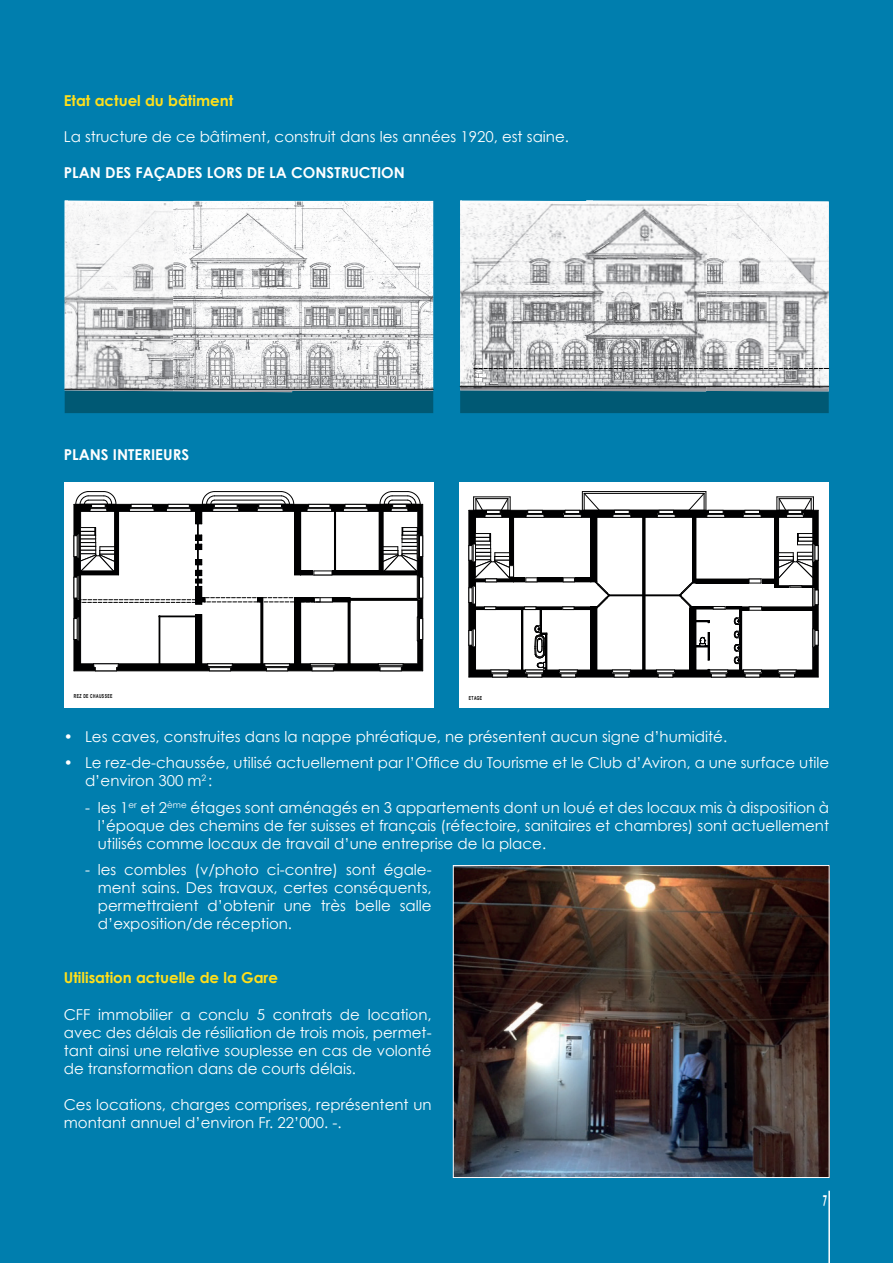
<style>
.page{position:relative;width:893px;height:1263px;background:#007eae}
.page>*{position:absolute;margin:0;border:0;box-sizing:border-box;transform-origin:0 0}
.t1{font:15px/18px "Century Gothic";color:#fff;text-align:justify}
.t2{font:700 15px "Century Gothic";color:#fff}
.t3{font:700 15px "Century Gothic";color:#ffdf1b}
.t4{font:700 15px "Century Gothic";color:#fff;scale:.5 1}
.t5{font:700 5.55px "Arial";letter-spacing:.12em;color:#000001;scale:.64 1}
</style>
<div class="page">
<div style="left:64px;top:483px;width:370px;height:225px;background:#fff"></div>
<svg style="left:75px;top:505px;width:303px;height:166px"></svg>
<hr style="left:74px;top:504px;width:349px;height:1px;background:#000001">
<hr style="left:74px;top:671px;width:349px;height:1px;background:#000001">
<hr style="left:74px;top:504px;width:1px;height:167px;background:#000001">
<hr style="left:80px;top:511px;width:1px;height:153px;background:#000001">
<hr style="left:81px;top:663px;width:336px;height:1px;background:#000001">
<hr style="left:81px;top:511px;width:336px;height:1px;background:#000001">
<div style="left:196px;top:615px;width:6px;height:49px;background:#000001"></div>
<div style="left:295px;top:602px;width:6px;height:62px;background:#000001"></div>
<hr style="left:294px;top:602px;width:1px;height:62px;background:#000001">
<hr style="left:295px;top:598px;width:55px;height:4px;background:#000001">
<hr style="left:295px;top:597px;width:55px;height:1px;background:#000001">
<hr style="left:295px;top:602px;width:55px;height:1px;background:#000001">
<hr style="left:350px;top:598px;width:67px;height:2px;background:#000001">
<hr style="left:350px;top:600px;width:67px;height:1px;background:#000001">
<hr style="left:301px;top:571px;width:116px;height:4px;background:#000001">
<hr style="left:301px;top:575px;width:116px;height:1px;background:#000001">
<hr style="left:261px;top:598px;width:2px;height:66px;background:#000001">
<hr style="left:263px;top:598px;width:1px;height:66px;background:#000001">
<hr style="left:160px;top:616px;width:1px;height:48px;background:#000001">
<hr style="left:159px;top:616px;width:1px;height:48px;background:#000001">
<hr style="left:159px;top:616px;width:37px;height:1px;background:#000001">
<hr style="left:348px;top:602px;width:2px;height:62px;background:#000001">
<hr style="left:350px;top:602px;width:1px;height:62px;background:#000001">
<svg style="left:343px;top:504px;width:25px;height:8px"></svg>
<svg style="left:196px;top:663px;width:37px;height:9px"></svg>
<svg style="left:261px;top:663px;width:40px;height:9px"></svg>
<svg style="left:93px;top:663px;width:26px;height:9px"></svg>
<svg style="left:310px;top:663px;width:25px;height:9px"></svg>
<svg style="left:378px;top:491px;width:45px;height:181px"></svg>
<svg style="left:74px;top:617px;width:6px;height:24px"></svg>
<svg style="left:74px;top:491px;width:262px;height:114px"></svg>
<div style="left:459px;top:483px;width:370px;height:225px;background:#fff"></div>
<svg style="left:470px;top:511px;width:348px;height:166px"></svg>
<hr style="left:469px;top:510px;width:349px;height:1px;background:#000001">
<hr style="left:818px;top:510px;width:1px;height:167px;background:#000001">
<hr style="left:469px;top:677px;width:349px;height:1px;background:#000001">
<hr style="left:469px;top:510px;width:1px;height:167px;background:#000001">
<hr style="left:475px;top:517px;width:1px;height:153px;background:#000001">
<hr style="left:475px;top:670px;width:338px;height:1px;background:#000001">
<hr style="left:812px;top:517px;width:1px;height:153px;background:#000001">
<hr style="left:475px;top:517px;width:338px;height:1px;background:#000001">
<div style="left:591px;top:517px;width:6px;height:65px;background:#000001"></div>
<hr style="left:597px;top:517px;width:1px;height:65px;background:#000001">
<div style="left:591px;top:607px;width:6px;height:63px;background:#000001"></div>
<hr style="left:597px;top:607px;width:1px;height:63px;background:#000001">
<div style="left:690px;top:608px;width:6px;height:62px;background:#000001"></div>
<hr style="left:696px;top:608px;width:1px;height:62px;background:#000001">
<hr style="left:690px;top:606px;width:52px;height:3px;background:#000001">
<hr style="left:690px;top:609px;width:52px;height:1px;background:#000001">
<hr style="left:742px;top:607px;width:71px;height:3px;background:#000001">
<hr style="left:742px;top:610px;width:71px;height:1px;background:#000001">
<hr style="left:510px;top:517px;width:4px;height:62px;background:#000001">
<hr style="left:509px;top:517px;width:1px;height:62px;background:#000001">
<hr style="left:693px;top:516px;width:3px;height:67px;background:#000001">
<hr style="left:692px;top:516px;width:1px;height:67px;background:#000001">
<hr style="left:696px;top:516px;width:1px;height:67px;background:#000001">
<hr style="left:696px;top:579px;width:78px;height:4px;background:#000001">
<hr style="left:696px;top:583px;width:78px;height:1px;background:#000001">
<hr style="left:774px;top:517px;width:4px;height:69px;background:#000001">
<hr style="left:778px;top:517px;width:1px;height:69px;background:#000001">
<hr style="left:740px;top:608px;width:2px;height:62px;background:#000001">
<hr style="left:739px;top:608px;width:1px;height:62px;background:#000001">
<svg style="left:749px;top:579px;width:13px;height:5px"></svg>
<svg style="left:713px;top:606px;width:13px;height:4px"></svg>
<svg style="left:749px;top:607px;width:13px;height:4px"></svg>
<hr style="left:643px;top:517px;width:1px;height:153px;background:#000001">
<hr style="left:642px;top:517px;width:1px;height:153px;background:#000001">
<hr style="left:645px;top:517px;width:1px;height:153px;background:#000001">
<hr style="left:644px;top:517px;width:1px;height:153px;background:#000001">
<hr style="left:609px;top:595px;width:72px;height:1px;background:#000001">
<svg style="left:679px;top:579px;width:18px;height:31px"></svg>
<hr style="left:514px;top:578px;width:77px;height:4px;background:#000001">
<hr style="left:514px;top:577px;width:77px;height:1px;background:#000001">
<hr style="left:514px;top:582px;width:77px;height:1px;background:#000001">
<hr style="left:475px;top:607px;width:116px;height:2px;background:#000001">
<svg style="left:591px;top:578px;width:19px;height:32px"></svg>
<hr style="left:475px;top:609px;width:116px;height:1px;background:#000001">
<svg style="left:562px;top:607px;width:12px;height:3px"></svg>
<svg style="left:525px;top:577px;width:13px;height:6px"></svg>
<svg style="left:563px;top:577px;width:12px;height:6px"></svg>
<hr style="left:521px;top:609px;width:1px;height:61px;background:#000001">
<svg style="left:696px;top:620px;width:14px;height:3px"></svg>
<hr style="left:582px;top:491px;width:124px;height:1px;background:#000001">
<hr style="left:584px;top:493px;width:120px;height:1px;background:#000001">
<svg style="left:734px;top:618px;width:6px;height:7px"></svg>
<svg style="left:734px;top:631px;width:6px;height:33px"></svg>
<svg style="left:696px;top:632px;width:14px;height:29px"></svg>
<svg style="left:526px;top:510px;width:18px;height:8px"></svg>
<svg style="left:774px;top:497px;width:40px;height:21px"></svg>
<svg style="left:473px;top:497px;width:41px;height:21px"></svg>
<svg style="left:563px;top:492px;width:36px;height:26px"></svg>
<svg style="left:612px;top:510px;width:19px;height:8px"></svg>
<svg style="left:657px;top:510px;width:19px;height:8px"></svg>
<svg style="left:689px;top:492px;width:36px;height:26px"></svg>
<svg style="left:743px;top:510px;width:19px;height:8px"></svg>
<svg style="left:708px;top:669px;width:20px;height:9px"></svg>
<svg style="left:740px;top:670px;width:22px;height:8px"></svg>
<svg style="left:778px;top:670px;width:19px;height:8px"></svg>
<svg style="left:656px;top:670px;width:19px;height:8px"></svg>
<svg style="left:559px;top:670px;width:19px;height:8px"></svg>
<svg style="left:522px;top:607px;width:26px;height:71px"></svg>
<svg style="left:490px;top:670px;width:19px;height:8px"></svg>
<svg style="left:612px;top:670px;width:19px;height:8px"></svg>
<svg style="left:469px;top:628px;width:6px;height:19px"></svg>
<svg style="left:469px;top:533px;width:45px;height:77px"></svg>
<svg style="left:812px;top:629px;width:7px;height:18px"></svg>
<svg style="left:774px;top:533px;width:45px;height:77px"></svg>
<img style="left:455px;top:867px;width:372px;height:309px">
<div style="left:453px;top:865px;width:376px;height:313px;border:1px solid #fff"></div>
<svg style="left:65px;top:200px;width:368px;height:213px;background:#c5cfd3"></svg>
<img style="left:173px;top:390px;width:260px;height:1px">
<hr style="left:65px;top:389px;width:368px;height:1px;background:#000001">
<img style="left:707px;top:202px;width:122px;height:184px">
<svg style="left:707px;top:339px;width:2px;height:13px"></svg>
<img style="left:740px;top:292px;width:18px;height:7px">
<svg style="left:779px;top:350px;width:15px;height:2px"></svg>
<img style="left:460px;top:200px;width:247px;height:186px">
<img style="left:614px;top:290px;width:93px;height:37px">
<img style="left:473px;top:354px;width:25px;height:32px">
<img style="left:663px;top:335px;width:14px;height:19px">
<img style="left:591px;top:238px;width:18px;height:22px">
<img style="left:633px;top:339px;width:11px;height:14px">
<img style="left:622px;top:249px;width:31px;height:11px">
<img style="left:572px;top:290px;width:20px;height:6px">
<img style="left:664px;top:252px;width:19px;height:8px">
<svg style="left:553px;top:290px;width:9px;height:7px"></svg>
<svg style="left:510px;top:320px;width:11px;height:2px"></svg>
<img style="left:593px;top:262px;width:4px;height:15px">
<svg style="left:641px;top:214px;width:17px;height:26px"></svg>
<svg style="left:460px;top:387px;width:369px;height:26px;background:#166179"></svg>
<hr style="left:460px;top:386px;width:369px;height:1px;background:#000001">
<svg style="left:474px;top:368px;width:355px;height:1px"></svg>
<hr style="left:828px;top:1191px;width:2px;height:72px;background:#fff">
<p class="t3" style="left:64px;top:91px;width:171px">Etat actuel du bâtiment</p>
<p class="t1" style="left:64px;top:127px;width:507px">La structure de ce bâtiment, construit dans les années 1920, est saine.</p>
<p class="t2" style="left:64px;top:163px;width:343px">PLAN DES FAÇADES LORS DE LA CONSTRUCTION</p>
<p class="t2" style="left:64px;top:445px;width:127px">PLANS INTERIEURS</p>
<p class="t5" style="left:74px;top:692px;width:62px">REZ DE CHAUSSEE</p>
<p class="t5" style="left:469px;top:694px;width:22px">ETAGE</p>
<p class="t1" style="left:64px;top:727px;width:665px">• Les caves, construites dans la nappe phréatique, ne présentent aucun signe d’humidité.</p>
<p class="t1" style="left:85px;top:754px;width:746px;text-indent:-21px">• Le rez-de-chaussée, utilisé actuellement par l’Office du Tourisme et le Club d’Aviron, a une surface utile d’environ 300 m<sup>2</sup> :</p>
<p class="t1" style="left:98px;top:798px;width:733px;text-indent:-13px">- les 1<sup>er</sup> et 2<sup>ème</sup> étages sont aménagés en 3 appartements dont un loué et des locaux mis à disposition à l’époque des chemins de fer suisses et français (réfectoire, sanitaires et chambres) sont actuellement utilisés comme locaux de travail d’une entreprise de la place.</p>
<p class="t1" style="left:98px;top:861px;width:335px;text-indent:-13px">- les combles (v/photo ci-contre) sont égale&shy;ment sains. Des travaux, certes conséquents, permettraient d’obtenir une très belle salle d’exposition/de réception.</p>
<p class="t3" style="left:64px;top:968px;width:216px">Utilisation actuelle de la Gare</p>
<p class="t1" style="left:64px;top:1005px;width:369px">CFF immobilier a conclu 5 contrats de location, avec des délais de résiliation de trois mois, permet&shy;tant ainsi une relative souplesse en cas de volonté de transformation dans de courts délais.</p>
<p class="t1" style="left:64px;top:1095px;width:369px">Ces locations, charges comprises, représentent un montant annuel d’environ Fr. 22’000. -.</p>
<p class="t4" style="left:823px;top:1191px;width:10px">7</p>
</div>
